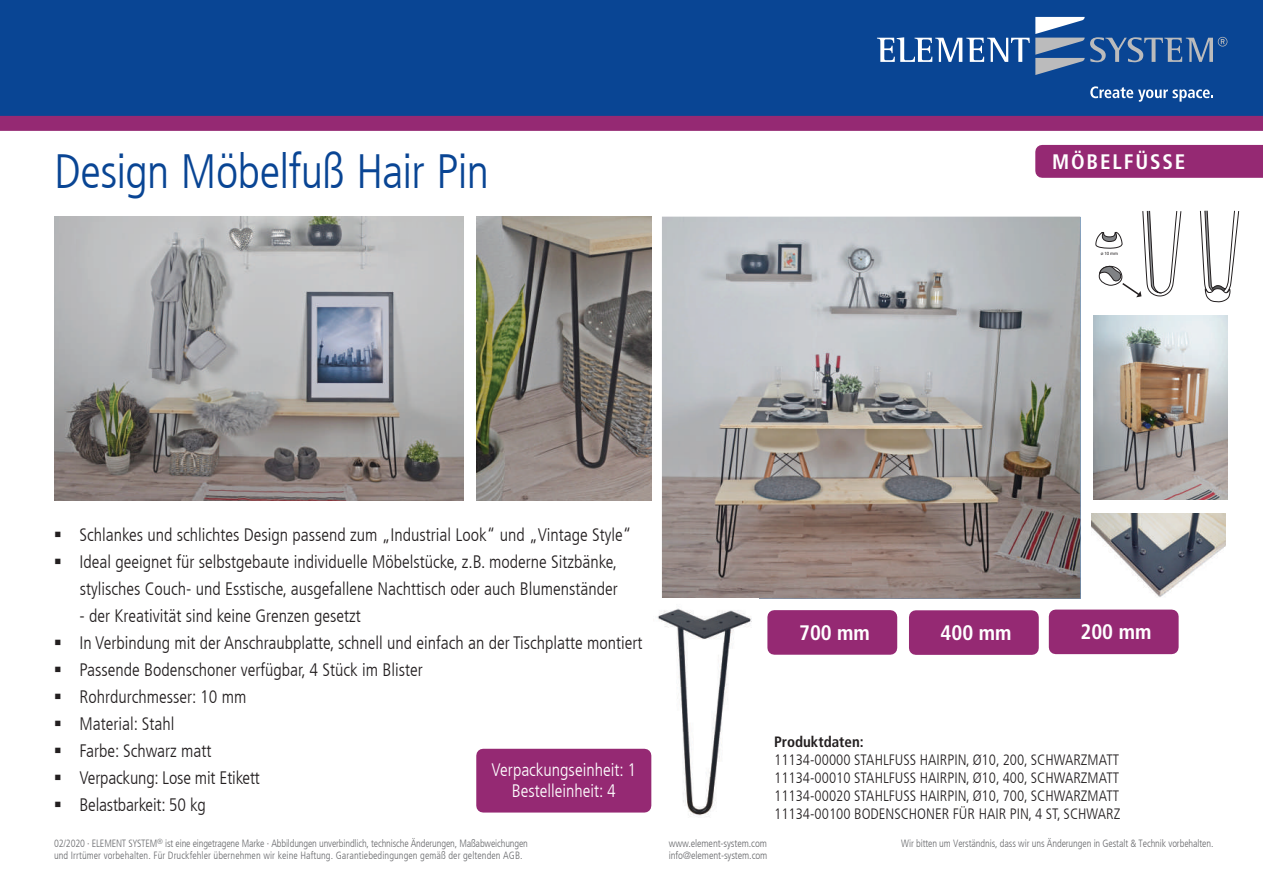
<style>
.page{position:relative;width:1263px;height:893px;background:#fff}
.page>*{position:absolute;margin:0;border:0;box-sizing:border-box;transform-origin:0 0}
.t1{font:300 condensed 48px "Frutiger LT Com";letter-spacing:-.01em;color:#094594}
.t2{font:700 condensed 21px "Frutiger LT Com";letter-spacing:.045em;color:#fff}
.t3{font:700 condensed 21px "Frutiger LT Com";letter-spacing:.09em;color:#fff}
.t4{font:300 condensed 18px/27px "Frutiger LT Com";color:#231f20;text-align:right}
.t5{font:300 condensed 18px/21.6px "Frutiger LT Com";color:#fff;text-align:center}
.t6{font:300 condensed 15px/18px "Frutiger LT Com";color:#231f20;text-align:justify}
.t7{font:700 condensed 15px "Frutiger LT Com";color:#231f20}
.t8{font:300 condensed 10.5px/12.6px "Frutiger LT Com";letter-spacing:-.01em;color:#6c6d70}
.t9{font:4.8px "Myriad Pro";color:#231f20}
</style>
<div class="page">
<img style="left:54px;top:217px;width:409px;height:283px">
<div style="left:0;top:0;width:1263px;height:117px;background:#094594"></div>
<svg style="left:877px;top:17px;width:350px;height:58px"></svg>
<svg style="left:1090px;top:86px;width:123px;height:16px"></svg>
<img style="left:662px;top:217px;width:418px;height:382px">
<div style="left:0;top:116px;width:1263px;height:15px;background:#952973"></div>
<div style="left:1035px;top:145px;width:228px;height:33px;background:#952973"></div>
<img style="left:476px;top:217px;width:175px;height:283px">
<img style="left:657px;top:608px;width:95px;height:209px">
<img style="left:1091px;top:513px;width:135px;height:84px">
<div style="left:767px;top:610px;width:130px;height:45px;background:#952973"></div>
<div style="left:909px;top:610px;width:130px;height:45px;background:#952973"></div>
<div style="left:1049px;top:610px;width:129px;height:44px;background:#952973"></div>
<img style="left:1093px;top:315px;width:134px;height:185px">
<div style="left:483px;top:755px;width:162px;height:51px;background:#952973"></div>
<div style="left:476px;top:749px;width:175px;height:63px;border:14px solid #952973"></div>
<svg style="left:1200px;top:210px;width:39px;height:92px"></svg>
<svg style="left:1095px;top:210px;width:86px;height:87px"></svg>
<h1 class="t1" style="left:54px;top:144px;width:437px">Design Möbelfuß Hair Pin</h1>
<p class="t4" style="left:54px;top:521px;width:579px">▪ Schlankes und schlichtes Design passend zum „Industrial Look“ und „Vintage Style“</p>
<p class="t4" style="left:54px;top:548px;width:565px">▪ Ideal geeignet für selbstgebaute individuelle Möbelstücke, z.B. moderne Sitzbänke, stylisches Couch- und Esstische, ausgefallene Nachttisch oder auch Blumenständer</p>
<p class="t4" style="left:79px;top:602px;width:283px">- der Kreativität sind keine Grenzen gesetzt</p>
<p class="t4" style="left:54px;top:629px;width:590px">▪ In Verbindung mit der Anschraubplatte, schnell und einfach an der Tischplatte montiert</p>
<p class="t4" style="left:54px;top:656px;width:370px">▪ Passende Bodenschoner verfügbar, 4 Stück im Blister</p>
<p class="t4" style="left:54px;top:683px;width:194px">▪ Rohrdurchmesser: 10 mm</p>
<p class="t4" style="left:54px;top:710px;width:122px">▪ Material: Stahl</p>
<p class="t4" style="left:54px;top:737px;width:159px">▪ Farbe: Schwarz matt</p>
<p class="t4" style="left:54px;top:764px;width:207px">▪ Verpackung: Lose mit Etikett</p>
<p class="t4" style="left:54px;top:791px;width:154px">▪ Belastbarkeit: 50 kg</p>
<p class="t5" style="left:492px;top:759px;width:146px">Verpackungseinheit: 1<br>Bestelleinheit: 4</p>
<p class="t3" style="left:1052px;top:149px;width:135px">MÖBELFÜSSE</p>
<p class="t9" style="left:1101px;top:250px;width:19px">ø 10 mm</p>
<p class="t2" style="left:799px;top:620px;width:72px">700 mm</p>
<p class="t2" style="left:941px;top:620px;width:72px">400 mm</p>
<p class="t2" style="left:1080px;top:619px;width:72px">200 mm</p>
<p class="t7" style="left:774px;top:733px;width:91px">Produktdaten:</p>
<p class="t6" style="left:774px;top:751px;width:348px">11134-00000 STAHLFUSS HAIRPIN, Ø10, 200, SCHWARZMATT 11134-00010 STAHLFUSS HAIRPIN, Ø10, 400, SCHWARZMATT 11134-00020 STAHLFUSS HAIRPIN, Ø10, 700, SCHWARZMATT 11134-00100 BODENSCHONER FÜR HAIR PIN, 4 ST, SCHWARZ</p>
<p class="t8" style="left:54px;top:837px;width:475px">02/2020 · ELEMENT SYSTEM<sup>®</sup> ist eine eingetragene Marke · Abbildungen unverbindlich, technische Änderungen, Maßabweichungen und Irrtümer vorbehalten. Für Druckfehler übernehmen wir keine Haftung. Garantiebedingungen gemäß der geltenden AGB.</p>
<p class="t8" style="left:669px;top:837px;width:100px">www.element-system.com info@element-system.com</p>
<p class="t8" style="left:901px;top:837px;width:314px">Wir bitten um Verständnis, dass wir uns Änderungen in Gestalt &amp; Technik vorbehalten.</p>
</div>
